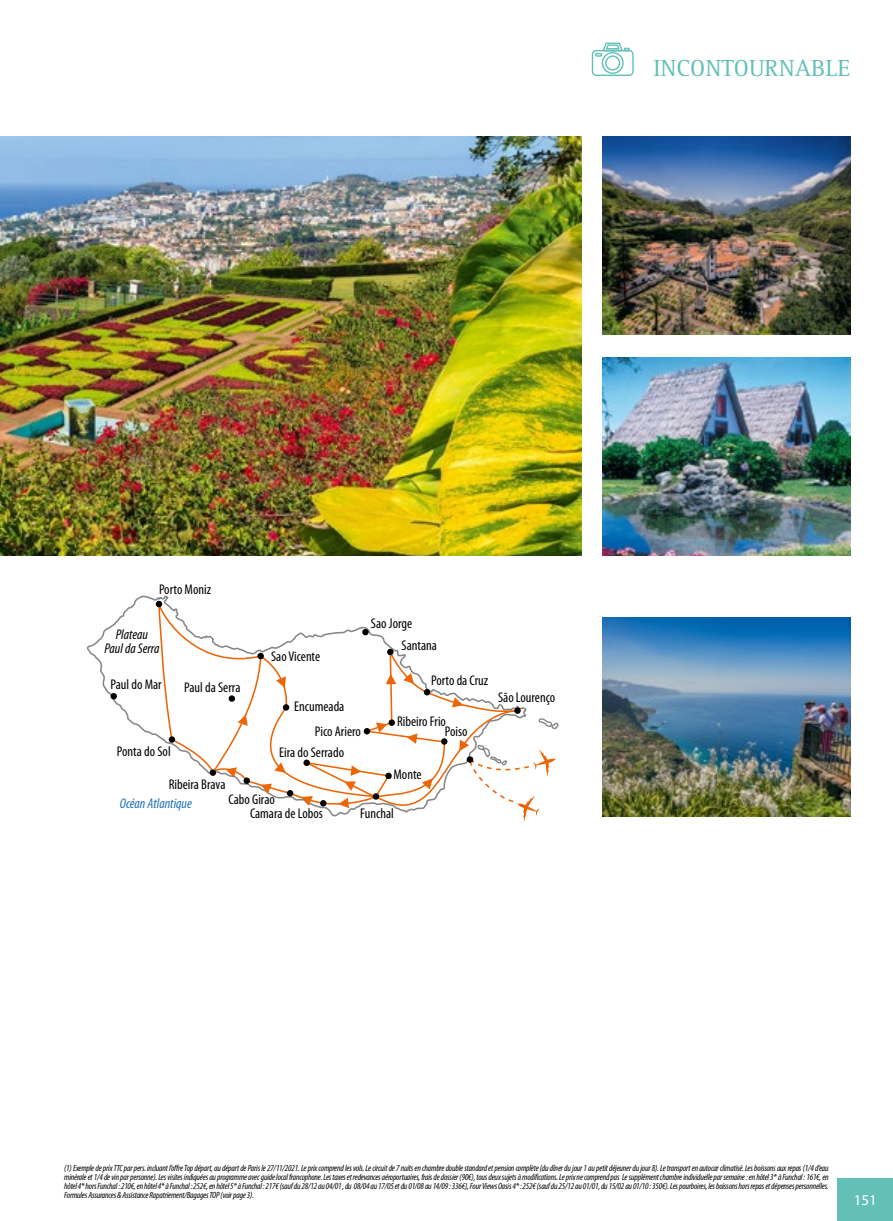
<style>
.page{position:relative;width:893px;height:1221px;background:#fff}
.page>*{position:absolute;margin:0;border:0;box-sizing:border-box;transform-origin:0 0}
.t1{font:24px "Rotis Serif Std";color:#63c0b7}
.t2{font:15px "Myriad Pro";color:#fff}
.t3{font:condensed 14.1px/14.1px "Myriad Pro";color:#000}
.t4{font:italic condensed 14.1px/14.1px "Myriad Pro";color:#000;text-align:center}
.t5{font:italic condensed 14.1px "Myriad Pro";color:#1d71b8}
.t6{font:italic condensed 9px/9px "Myriad Pro";letter-spacing:-.02em;color:#000;text-align:justify}
</style>
<div class="page">
<svg style="left:591px;top:42px;width:43px;height:34px"></svg>
<div style="left:838px;top:1178px;width:55px;height:42px;background:#63c0b7"></div>
<img style="left:0;top:136px;width:581px;height:420px">
<img style="left:602px;top:136px;width:248px;height:199px">
<img style="left:602px;top:357px;width:248px;height:199px">
<img style="left:602px;top:618px;width:248px;height:198px">
<svg style="left:87px;top:595px;width:82px;height:141px"></svg>
<svg style="left:111px;top:693px;width:6px;height:6px"></svg>
<svg style="left:157px;top:602px;width:402px;height:219px"></svg>
<div style="left:514px;top:707px;width:7px;height:6px;background:#000;border-radius:50%"></div>
<h1 class="t1" style="left:653px;top:54px;width:199px">INCONTOURNABLE</h1>
<h3 class="t3" style="left:159px;top:582px;width:54px">Porto Moniz</h3>
<h3 class="t4" style="left:104px;top:627px;width:57px">Plateau<br>Paul da Serra</h3>
<h3 class="t3" style="left:111px;top:677px;width:53px">Paul do Mar</h3>
<h3 class="t3" style="left:184px;top:680px;width:58px">Paul da Serra</h3>
<h3 class="t3" style="left:271px;top:649px;width:51px">Sao Vicente</h3>
<h3 class="t3" style="left:294px;top:699px;width:52px">Encumeada</h3>
<h3 class="t3" style="left:371px;top:616px;width:43px">Sao Jorge</h3>
<h3 class="t3" style="left:401px;top:637px;width:37px">Santana</h3>
<h3 class="t3" style="left:431px;top:672px;width:59px">Porto da Cruz</h3>
<h3 class="t3" style="left:397px;top:714px;width:50px">Ribeiro Frio</h3>
<h3 class="t3" style="left:315px;top:724px;width:47px">Pico Ariero</h3>
<h3 class="t3" style="left:445px;top:724px;width:24px">Poiso</h3>
<h3 class="t3" style="left:117px;top:744px;width:55px">Ponta do Sol</h3>
<h3 class="t3" style="left:279px;top:745px;width:66px">Eira do Serrado</h3>
<h3 class="t3" style="left:169px;top:777px;width:58px">Ribeira Brava</h3>
<h3 class="t5" style="left:120px;top:795px;width:74px">Océan Atlantique</h3>
<h3 class="t3" style="left:250px;top:792px;width:74px;text-indent:-21px">Cabo Girao<br>Camara de Lobos</h3>
<h3 class="t3" style="left:394px;top:767px;width:30px">Monte</h3>
<h3 class="t3" style="left:360px;top:806px;width:35px">Funchal</h3>
<h3 class="t3" style="left:498px;top:690px;width:59px">São Lourenço</h3>
<p class="t6" style="left:64px;top:1163px;width:766px">(1) Exemple de prix TTC par pers. incluant l’offre Top départ, au départ de Paris le 27/11/2021. Le prix comprend les vols. Le circuit de 7 nuits en chambre double standard et pension complète (du dîner du jour 1 au petit déjeuner du jour 8). Le transport en autocar climatisé. Les boissons aux repas (1/4 d’eau minérale et 1/4 de vin par personne). Les visites indiquées au programme avec guide local francophone. Les taxes et redevances aéroportuaires, frais de dossier (90€), tous deux sujets à modifications. Le prix ne comprend pas Le supplément chambre individuelle par semaine : en hôtel 3* à Funchal : 161€, en hôtel 4* hors Funchal : 210€, en hôtel 4* à Funchal : 252€, en hôtel 5* à Funchal : 217€ (sauf du 28/12 au 04/01 , du 08/04 au 17/05 et du 01/08 au 14/09 : 336€), Four Views Oasis 4* : 252€ (sauf du 25/12 au 01/01, du 15/02 au 01/10 : 350€). Les pourboires, les boissons hors repas et dépenses personnelles.<br>Formules Assurances &amp; Assistance Rapatriement/Bagages TOP (voir page 3).</p>
<h2 class="t2" style="left:854px;top:1190px;width:25px">151</h2>
</div>
